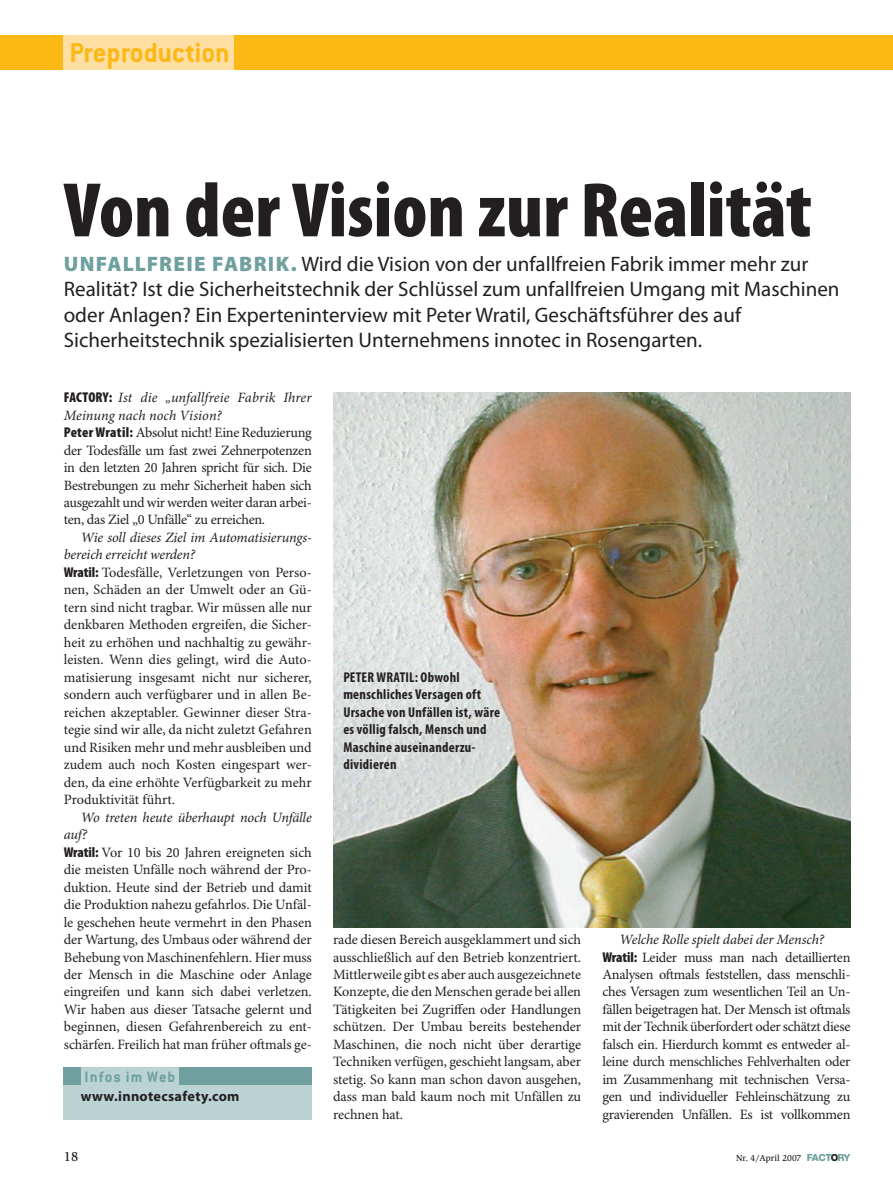
<style>
.page{position:relative;width:893px;height:1191px;background:#fff}
.page>*{position:absolute;margin:0;border:0;box-sizing:border-box;transform-origin:0 0}
.t1{font:900 condensed 78px "Myriad Pro";color:#231f20}
.t2{font:700 30px "Conduit ITC";color:#fcb814}
.t3{font:21px/25.5px "Myriad Pro";color:#231f20}
.t4{font:700 16.5px "Conduit ITC";letter-spacing:.06em;color:#6fa09f}
.t5{font:14.25px/17.5px "Minion Pro";letter-spacing:-.01em;color:#231f20}
.t6{font:700 condensed 14.25px/17.5px "Myriad Pro";letter-spacing:.02em;color:#231f20}
.t7{font:700 14.25px "Myriad Pro";letter-spacing:.02em;color:#231f20}
.t8{font:500 13.5px "Slimbach";color:#231f20}
.t9{font:500 9px "Slimbach";color:#231f20}
.s1{font-weight:900;color:#6fa09f}
.s2{font-family:"Myriad Pro";font-weight:900;font-stretch:condensed}
.s3{font-style:italic}
.s4{font-family:"Helvetica Neue";font-weight:800;font-size:9.75px;color:#6fa09f}
.s5{font-family:"Helvetica Neue";font-weight:800;font-size:9.75px}
</style>
<div class="page">
<div style="left:0;top:35px;width:893px;height:35px;background:#fcb814"></div>
<div style="left:64px;top:35px;width:170px;height:35px;background:#ffdea4"></div>
<div style="left:64px;top:1084px;width:248px;height:35px;background:#bcd3d3"></div>
<div style="left:64px;top:1067px;width:248px;height:18px;background:#6fa09f"></div>
<div style="left:81px;top:1067px;width:98px;height:22px;background:#bcd3d3"></div>
<img style="left:333px;top:393px;width:517px;height:534px">
<h2 class="t2" style="left:69px;top:35px;width:162px">Preproduction</h2>
<h1 class="t1" style="left:64px;top:167px;width:750px">Von der Vision zur Realität</h1>
<p class="t3" style="left:64px;top:251px;width:777px"><span class="s1">UNFALLFREIE FABRIK.</span> Wird die Vision von der unfallfreien Fabrik immer mehr zur Realität? Ist die Sicherheitstechnik der Schlüssel zum unfallfreien Umgang mit Maschinen oder Anlagen? Ein Experteninterview mit Peter Wratil, Geschäftsführer des auf Sicherheitstechnik spezialisierten Unternehmens innotec in Rosengarten.</p>
<p class="t5" style="left:64px;top:389px;width:250px"><span class="s2">FACTORY:</span> <span class="s3">Ist die „unfallfreie Fabrik Ihrer Meinung nach noch Vision?<br></span><span class="s2">Peter Wratil:</span> Absolut nicht! Eine Reduzierung der Todesfälle um fast zwei Zehnerpotenzen in den letzten 20 Jahren spricht für sich. Die Bestrebungen zu mehr Sicherheit haben sich ausgezahlt und wir werden weiter daran arbei&shy;ten, das Ziel „0 Unfälle“ zu erreichen.</p>
<p class="t5" style="left:64px;top:529px;width:250px;text-indent:17px"><span class="s3">Wie soll dieses Ziel im Automatisierungs&shy;bereich erreicht werden?<br></span><span class="s2">Wratil:</span> Todesfälle, Verletzungen von Perso&shy;nen, Schäden an der Umwelt oder an Gü&shy;tern sind nicht tragbar. Wir müssen alle nur denkbaren Methoden ergreifen, die Sicher&shy;heit zu erhöhen und nachhaltig zu gewähr&shy;leisten. Wenn dies gelingt, wird die Auto&shy;matisierung insgesamt nicht nur sicherer, sondern auch verfügbarer und in allen Be&shy;reichen akzeptabler. Gewinner dieser Stra&shy;tegie sind wir alle, da nicht zuletzt Gefahren und Risiken mehr und mehr ausbleiben und zudem auch noch Kosten eingespart wer&shy;den, da eine erhöhte Verfügbarkeit zu mehr Produktivität führt.</p>
<p class="t5" style="left:64px;top:809px;width:250px;text-indent:17px"><span class="s3">Wo treten heute überhaupt noch Unfälle auf?<br></span><span class="s2">Wratil:</span> Vor 10 bis 20 Jahren ereigneten sich die meisten Unfälle noch während der Pro&shy;duktion. Heute sind der Betrieb und damit die Produktion nahezu gefahrlos. Die Unfäl&shy;le geschehen heute vermehrt in den Phasen der Wartung, des Umbaus oder während der Behebung von Maschinenfehlern. Hier muss der Mensch in die Maschine oder Anlage eingreifen und kann sich dabei verletzen.<br>Wir haben aus dieser Tatsache gelernt und beginnen, diesen Gefahrenbereich zu ent&shy;schärfen. Freilich hat man früher oftmals ge-</p>
<p class="t4" style="left:85px;top:1066px;width:92px">Infos im Web</p>
<p class="t7" style="left:81px;top:1088px;width:160px">www.innotecsafety.com</p>
<p class="t6" style="left:343px;top:668px;width:158px">PETER WRATIL: Obwohl menschliches Versagen oft<br>Ursache von Unfällen ist, wäre es völlig falsch, Mensch und<br>Maschine auseinanderzu&shy;dividieren</p>
<p class="t5" style="left:333px;top:931px;width:250px;text-align:justify">rade diesen Bereich ausgeklammert und sich ausschließlich auf den Betrieb konzentriert.<br>Mittlerweile gibt es aber auch ausgezeichnete Konzepte, die den Menschen gerade bei allen Tätigkeiten bei Zugriffen oder Handlungen schützen. Der Umbau bereits bestehender Maschinen, die noch nicht über derartige Techniken verfügen, geschieht langsam, aber stetig. So kann man schon davon ausgehen, dass man bald kaum noch mit Unfällen zu rechnen hat.</p>
<p class="t5" style="left:602px;top:931px;width:250px;text-indent:17px"><span class="s3">Welche Rolle spielt dabei der Mensch?<br></span><span class="s2">Wratil:</span> Leider muss man nach detaillierten Analysen oftmals feststellen, dass menschli&shy;ches Versagen zum wesentlichen Teil an Un&shy;fällen beigetragen hat. Der Mensch ist oftmals mit der Technik überfordert oder schätzt diese falsch ein. Hierdurch kommt es entweder al&shy;leine durch menschliches Fehlverhalten oder im Zusammenhang mit technischen Versa&shy;gen und individueller Fehleinschätzung zu gravierenden Unfällen. Es ist vollkommen</p>
<p class="t8" style="left:64px;top:1148px;width:16px">18</p>
<p class="t9" style="left:736px;top:1152px;width:116px">Nr. 4/April 2007 <span class="s4">FACT</span><span class="s5">O</span><span class="s4">RY</span></p>
</div>
